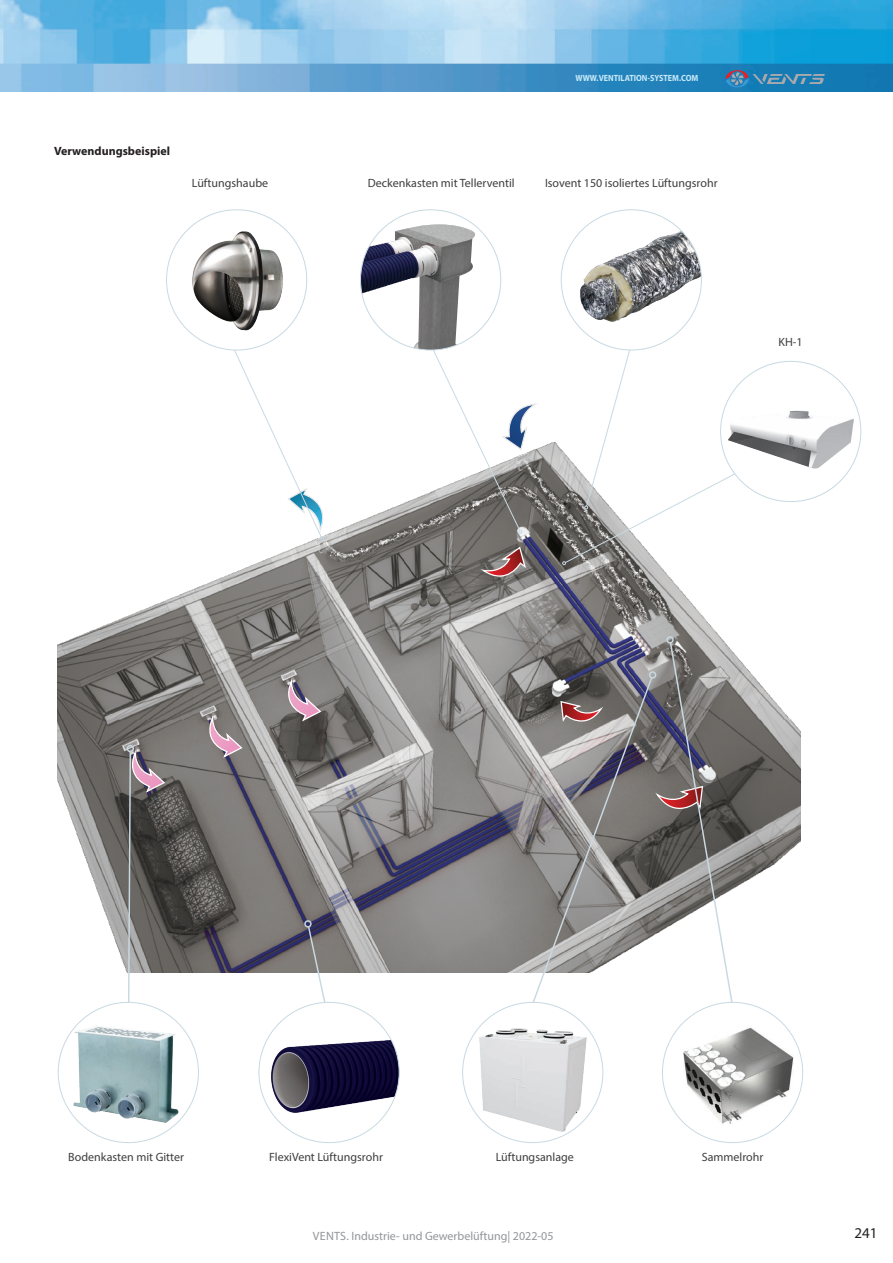
<style>
.page{position:relative;width:893px;height:1263px;background:#fff}
.page>*{position:absolute;margin:0;border:0;box-sizing:border-box;transform-origin:0 0}
.t1{font:15px "Myriad Pro";color:#231f20}
.t2{font:12px "Myriad Pro";color:#3e3e3f}
.t3{font:12px "Myriad Pro";color:#939598}
.t4{font:700 12px "Myriad Pro";color:#231f20}
.t5{font:700 9px "Myriad Pro";color:#c6eafa;scale:.9 1}
</style>
<div class="page">
<img style="left:0;top:0;width:893px;height:91px">
<svg style="left:726px;top:70px;width:99px;height:17px;background:#3e83af"></svg>
<img style="left:57px;top:442px;width:744px;height:531px">
<svg style="left:482px;top:545px;width:45px;height:41px;background:#876c6a"></svg>
<svg style="left:202px;top:718px;width:42px;height:40px;background:#9e8d92"></svg>
<svg style="left:281px;top:682px;width:41px;height:40px;background:#95848d"></svg>
<img style="left:72px;top:1002px;width:110px;height:140px">
<img style="left:474px;top:1027px;width:115px;height:110px">
<img style="left:182px;top:227px;width:125px;height:106px">
<img style="left:268px;top:1027px;width:131px;height:96px">
<img style="left:666px;top:1019px;width:137px;height:106px">
<img style="left:360px;top:224px;width:118px;height:126px">
<img style="left:561px;top:210px;width:140px;height:140px;border-radius:70px">
<div style="left:721px;top:361px;width:140px;height:141px;background:#fff;border-radius:50%"></div>
<img style="left:736px;top:401px;width:118px;height:67px">
<svg style="left:562px;top:349px;width:174px;height:216px"></svg>
<svg style="left:432px;top:349px;width:105px;height:185px"></svg>
<svg style="left:234px;top:349px;width:97px;height:192px"></svg>
<svg style="left:125px;top:750px;width:41px;height:254px;background:#7a7676"></svg>
<div style="left:127px;top:745px;width:7px;height:7px;border:1px solid #c9d9e2;border-radius:50%"></div>
<svg style="left:307px;top:925px;width:19px;height:79px"></svg>
<div style="left:304px;top:920px;width:8px;height:7px;border:1px solid #c9d9e2;border-radius:50%"></div>
<svg style="left:532px;top:641px;width:201px;height:363px"></svg>
<div style="left:666px;top:636px;width:8px;height:7px;border:1px solid #c9d9e2;border-radius:50%"></div>
<p class="t5" style="left:575px;top:72px;width:138px">WWW.VENTILATION-SYSTEM.COM</p>
<p class="t4" style="left:54px;top:143px;width:118px">Verwendungsbeispiel</p>
<p class="t2" style="left:192px;top:176px;width:78px">Lüftungshaube</p>
<p class="t2" style="left:368px;top:176px;width:148px">Deckenkasten mit Tellerventil</p>
<p class="t2" style="left:545px;top:176px;width:174px">Isovent 150 isoliertes Lüftungsrohr</p>
<p class="t2" style="left:779px;top:335px;width:26px">KH-1</p>
<p class="t2" style="left:68px;top:1149px;width:117px">Bodenkasten mit Gitter</p>
<p class="t2" style="left:269px;top:1149px;width:115px">FlexiVent Lüftungsrohr</p>
<p class="t2" style="left:496px;top:1149px;width:80px">Lüftungsanlage</p>
<p class="t2" style="left:702px;top:1149px;width:63px">Sammelrohr</p>
<p class="t3" style="left:313px;top:1229px;width:242px">VENTS. Industrie- und Gewerbelüftung| 2022-05</p>
<p class="t1" style="left:854px;top:1224px;width:25px">241</p>
</div>
